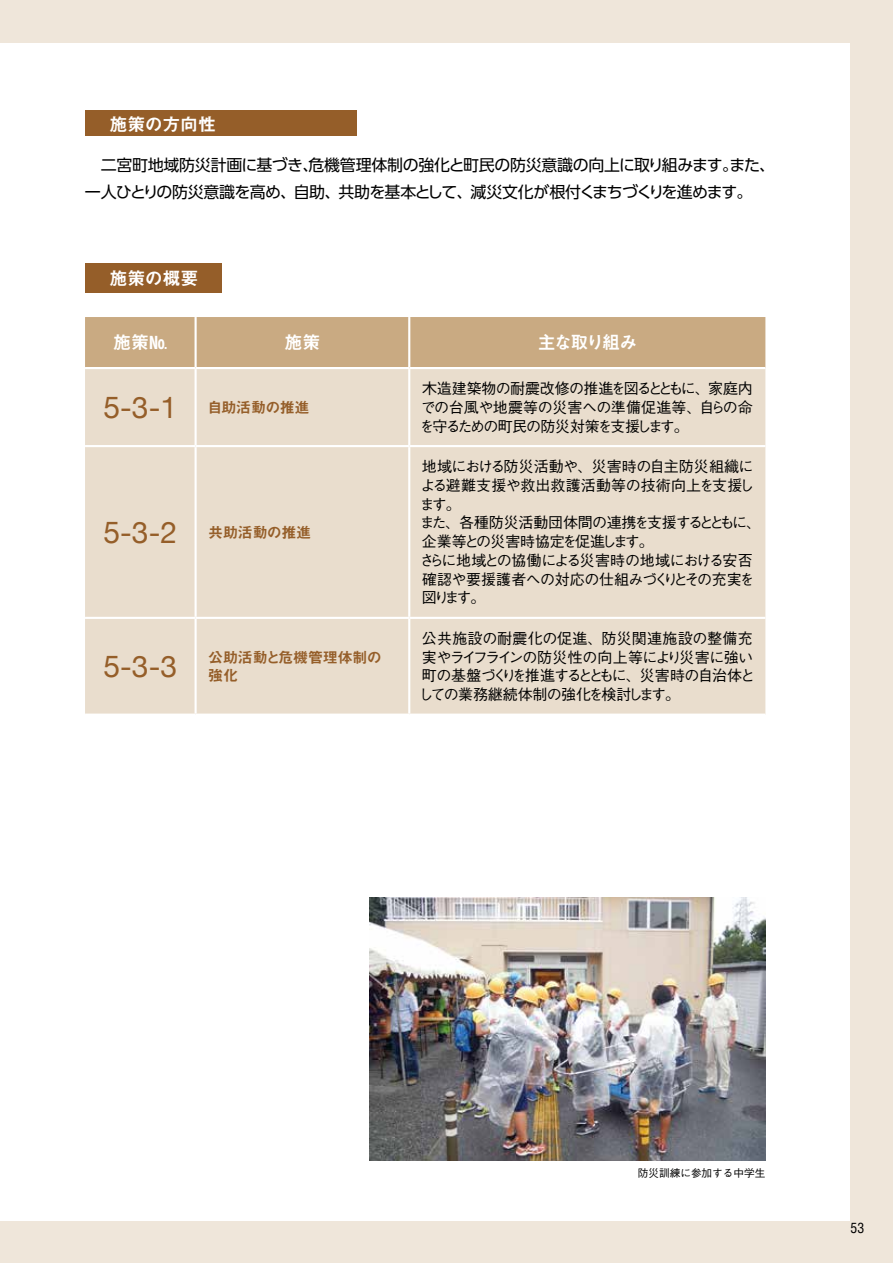
<style>
.page{position:relative;width:893px;height:1263px;background:#efe6da}
.page>*{position:absolute;margin:0;border:0;box-sizing:border-box;transform-origin:0 0}
.t1{font:30px "Helvetica Neue";color:#955e29}
.t2{font:18px "Midashi Go Pr 6 N MB31";letter-spacing:-.03em;color:#fff}
.t3{font:15.9px/26.5px "UD Shin Go Pro";letter-spacing:-.025em;color:#000}
.t4{font:500 15px/18.8px "Gothic BBB Pr 6 N";letter-spacing:-.025em;color:#000}
.t5{font:15px/18px "Midashi Go Pr 6 N MB31";letter-spacing:-.015em;color:#955e29}
.t6{font:condensed 13.8px "Helvetica";color:#000}
.t7{font:500 10.65px "Gothic BBB Pr 6 N";color:#000}
.s1{font-family:"Helvetica Neue";font-size:30px}
</style>
<div class="page">
<div style="left:0;top:43px;width:850px;height:1177px;background:#fff"></div>
<div style="left:85px;top:111px;width:272px;height:25px;background:#955e29"></div>
<img style="left:370px;top:897px;width:395px;height:264px">
<div style="left:85px;top:264px;width:136px;height:29px;background:#955e29"></div>
<div style="left:85px;top:317px;width:680px;height:50px;background:#c9aa82"></div>
<div style="left:85px;top:369px;width:680px;height:344px;background:#e9ddcd"></div>
<hr style="left:85px;top:445px;width:111px;height:2px;background:#fff">
<hr style="left:196px;top:445px;width:213px;height:2px;background:#fff">
<hr style="left:409px;top:445px;width:356px;height:2px;background:#fff">
<hr style="left:195px;top:317px;width:2px;height:50px;background:#fff">
<hr style="left:195px;top:369px;width:2px;height:76px;background:#fff">
<hr style="left:195px;top:447px;width:2px;height:170px;background:#fff">
<hr style="left:195px;top:619px;width:2px;height:94px;background:#fff">
<hr style="left:408px;top:317px;width:2px;height:50px;background:#fff">
<hr style="left:408px;top:369px;width:2px;height:76px;background:#fff">
<hr style="left:408px;top:447px;width:2px;height:170px;background:#fff">
<hr style="left:408px;top:619px;width:2px;height:94px;background:#fff">
<hr style="left:85px;top:617px;width:111px;height:2px;background:#fff">
<hr style="left:196px;top:617px;width:213px;height:2px;background:#fff">
<hr style="left:409px;top:617px;width:356px;height:2px;background:#fff">
<p class="t2" style="left:109px;top:110px;width:108px">施策の方向性</p>
<p class="t3" style="left:85px;top:152px;width:692px">　二宮町地域防災計画に基づき、危機管理体制の強化と町民の防災意識の向上に取り組みます。また、一人ひとりの防災意識を高め、自助、共助を基本として、減災文化が根付くまちづくりを進めます。</p>
<p class="t2" style="left:109px;top:263px;width:90px">施策の概要</p>
<p class="t2" style="left:113px;top:328px;width:56px">施策№</p>
<p class="t2" style="left:284px;top:328px;width:37px">施策</p>
<p class="t2" style="left:538px;top:328px;width:101px">主な取り組み</p>
<p class="t5" style="left:104px;top:397px;width:207px"><span class="s1">5-3-1</span> 自助活動の推進</p>
<p class="t5" style="left:104px;top:522px;width:209px"><span class="s1">5-3-2</span> 共助活動の推進</p>
<h1 class="t1" style="left:104px;top:645px;width:75px">5-3-3</h1>
<p class="t5" style="left:208px;top:648px;width:175px">公助活動と危機管理体制の強化</p>
<p class="t4" style="left:420px;top:378px;width:335px;text-align:justify">木造建築物の耐震改修の推進を図るとともに、家庭内での台風や地震等の災害への準備促進等、自らの命を守るための町民の防災対策を支援します。</p>
<p class="t4" style="left:419px;top:456px;width:343px">地域における防災活動や、災害時の自主防災組織による避難支援や救出救護活動等の技術向上を支援します。<br>また、各種防災活動団体間の連携を支援するとともに、企業等との災害時協定を促進します。<br>さらに地域との協働による災害時の地域における安否確認や要援護者への対応の仕組みづくりとその充実を図ります。</p>
<p class="t4" style="left:418px;top:628px;width:338px">公共施設の耐震化の促進、防災関連施設の整備充実やライフラインの防災性の向上等により災害に強い町の基盤づくりを推進するとともに、災害時の自治体としての業務継続体制の強化を検討します。</p>
<p class="t7" style="left:638px;top:1164px;width:129px">防災訓練に参加する中学生</p>
<p class="t6" style="left:850px;top:1219px;width:15px">53</p>
</div>
